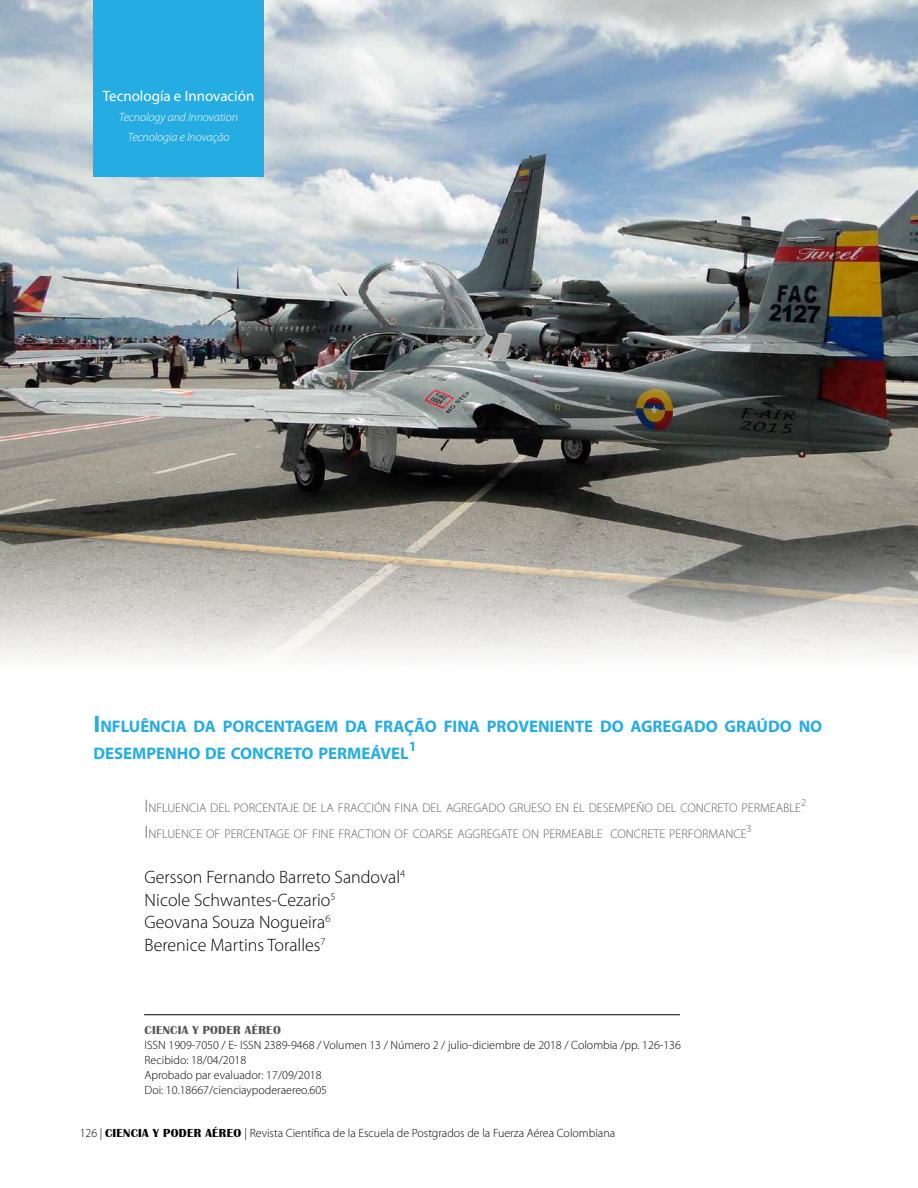
<style>
.page{position:relative;width:918px;height:1188px;background:#fff}
.page>*{position:absolute;margin:0;border:0;box-sizing:border-box;transform-origin:0 0}
.t1{font:300 18px/22.5px "Myriad Pro";color:#000}
.t2{font:700 16.8px/27px "Myriad Pro";color:#25ade3}
.t3{font:15px "Myriad Pro";color:#fff}
.t4{font:700 13.95px "Myriad Pro";color:#25ade3}
.t5{font:300 12.6px "Myriad Pro";color:#5f6060}
.t6{font:300 12px/15px "Myriad Pro";color:#000}
.t7{font:italic 300 12px/19.8px "Myriad Pro";color:#fff;text-align:center}
.t8{font:700 12px "Britannic";letter-spacing:.025em;color:#565757}
.t9{font:300 10.5px "Myriad Pro";color:#5f6060}
.s1{font-size:24px}
.s2{font-size:18px}
.s3{font-family:"Britannic";font-weight:700}
</style>
<div class="page">
<img style="left:0;top:0;width:918px;height:515px">
<hr style="left:144px;top:1015px;width:536px;height:1px;background:#000">
<img style="left:0;top:515px;width:918px;height:145px">
<div style="left:94px;top:0;width:170px;height:176px;background:#25ade3"></div>
<p class="t3" style="left:103px;top:87px;width:153px">Tecnología e Innovación</p>
<p class="t7" style="left:119px;top:107px;width:120px">Tecnology and Innovation<br>Tecnologia e Inovação</p>
<h2 class="t2" style="left:94px;top:712px;width:730px"><span class="s1">I</span>NFLUÊNCIA DA PORCENTAGEM DA FRAÇÃO FINA PROVENIENTE DO AGREGADO GRAÚDO NO<br>DESEMPENHO DE CONCRETO PERMEÁVEL</h2>
<p class="t4" style="left:409px;top:737px;width:9px">1</p>
<p class="t5" style="left:145px;top:800px;width:658px"><span class="s2">I</span>NFLUENCIA DEL PORCENTAJE DE LA FRACCIÓN FI NA DEL AGREGADO GRUESO EN EL DESEMPEÑO DEL CONCRETO PERMEABLE</p>
<p class="t9" style="left:801px;top:796px;width:7px">2</p>
<p class="t5" style="left:145px;top:827px;width:604px"><span class="s2">I</span>NFLUENCE OF PERCENTAGE OF FI NE FRACTION OF COARSE AGGREGATE ON PERMEABLE CONCRETE PERFORMANCE</p>
<p class="t9" style="left:747px;top:823px;width:7px">3</p>
<h1 class="t1" style="left:145px;top:866px;width:262px">Gersson Fernando Barreto Sandoval<sup>4<br></sup>Nicole Schwantes-Cezario<sup>5<br></sup>Geovana Souza Nogueira<sup>6<br></sup>Berenice Martins Toralles<sup>7</sup></h1>
<p class="t8" style="left:145px;top:1023px;width:138px">CIENCIA Y PODER AÉREO</p>
<p class="t6" style="left:145px;top:1037px;width:538px">ISSN 1909-7050 / E- ISSN 2389-9468 / Volumen 13 / Número 2 / julio-diciembre de 2018 / Colombia /pp. 126-136<br>Recibido: 18/04/2018<br>Aprobado par evaluador: 17/09/2018<br>Doi: 10.18667/cienciaypoderaereo.605</p>
<p class="t6" style="left:80px;top:1125px;width:537px">126 | <span class="s3">CIENCIA Y PODER AÉREO</span> | Revista Científica de la Escuela de Postgrados de la Fuerza Aérea Colombiana</p>
</div>
